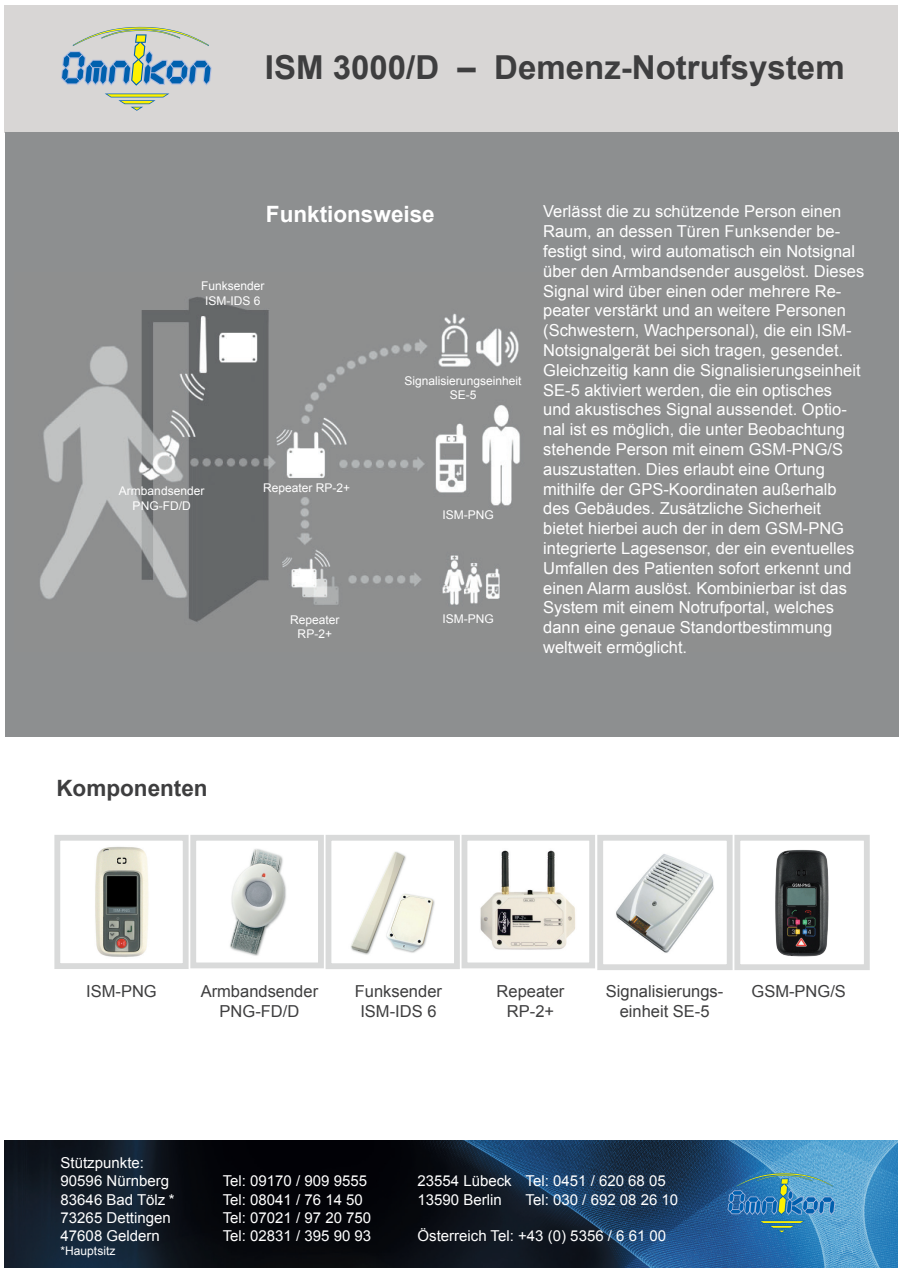
<style>
.page{position:relative;width:902px;height:1272px;background:#fff}
.page>*{position:absolute;margin:0;border:0;box-sizing:border-box;transform-origin:0 0}
.t1{font:700 33px "Arial";color:#3e3e3f}
.t2{font:700 22.5px "Arial";color:#fff}
.t3{font:700 22.5px "Arial";color:#3e3e3f}
.t4{font:16.5px/19.8px "Arial";color:#fff}
.t5{font:16.5px/19.8px "Arial";color:#3e3e3f;text-align:center}
.t6{font:15px/18px "Arial";color:#fff}
.t7{font:12px/14.4px "Arial";color:#fff;text-align:center}
</style>
<div class="page">
<img style="left:4px;top:1140px;width:893px;height:127px">
<svg style="left:727px;top:1172px;width:108px;height:42px;background:#488cb3"></svg>
<svg style="left:758px;top:1220px;width:47px;height:12px"></svg>
<div style="left:4px;top:5px;width:893px;height:128px;background:#d8d6d5"></div>
<svg style="left:61px;top:27px;width:151px;height:59px"></svg>
<svg style="left:105px;top:93px;width:64px;height:18px"></svg>
<img style="left:480px;top:850px;width:95px;height:100px">
<div style="left:461px;top:834px;width:134px;height:134px;border:6px solid #d9dada"></div>
<div style="left:5px;top:133px;width:893px;height:604px;background:#8d8f90"></div>
<img style="left:40px;top:297px;width:480px;height:325px">
<img style="left:95px;top:847px;width:54px;height:110px">
<div style="left:54px;top:834px;width:134px;height:135px;border:6px solid #d9dada"></div>
<img style="left:230px;top:849px;width:56px;height:107px">
<div style="left:190px;top:834px;width:134px;height:134px;border:6px solid #d9dada"></div>
<div style="left:325px;top:834px;width:135px;height:135px;border:6px solid #d9dada"></div>
<img style="left:616px;top:854px;width:98px;height:99px">
<div style="left:597px;top:834px;width:135px;height:136px;border:6px solid #d9dada"></div>
<img style="left:351px;top:851px;width:84px;height:104px">
<img style="left:775px;top:850px;width:54px;height:107px">
<div style="left:734px;top:834px;width:135px;height:136px;border:6px solid #d9dada"></div>
<h1 class="t1" style="left:265px;top:46px;width:581px">ISM 3000/D – Demenz-Notrufsystem</h1>
<h2 class="t2" style="left:266px;top:199px;width:170px">Funktionsweise</h2>
<p class="t7" style="left:201px;top:279px;width:65px">Funksender<br>ISM-IDS 6</p>
<p class="t7" style="left:119px;top:484px;width:87px">Armbandsender<br>PNG-FD/D</p>
<p class="t7" style="left:263px;top:481px;width:89px">Repeater RP-2+</p>
<p class="t7" style="left:404px;top:373px;width:118px">Signalisierungseinheit<br>SE-5</p>
<p class="t7" style="left:442px;top:507px;width:53px">ISM-PNG</p>
<p class="t7" style="left:290px;top:612px;width:51px">Repeater</p>
<p class="t7" style="left:442px;top:611px;width:53px">ISM-PNG</p>
<p class="t7" style="left:297px;top:626px;width:36px">RP-2+</p>
<p class="t4" style="left:543px;top:202px;width:322px">Verlässt die zu schützende Person einen Raum, an dessen Türen Funksender be&shy;festigt sind, wird automatisch ein Notsignal über den Armbandsender ausgelöst. Dieses Signal wird über einen oder mehrere Re&shy;peater verstärkt und an weitere Personen (Schwestern, Wachpersonal), die ein ISM-Notsignalgerät bei sich tragen, gesendet.<br>Gleichzeitig kann die Signalisierungseinheit SE-5 aktiviert werden, die ein optisches<br>und akustisches Signal aussendet. Optio&shy;nal ist es möglich, die unter Beobachtung stehende Person mit einem GSM-PNG/S auszustatten. Dies erlaubt eine Ortung mithilfe der GPS-Koordinaten außerhalb des Gebäudes. Zusätzliche Sicherheit bietet hierbei auch der in dem GSM-PNG integrierte Lagesensor, der ein eventuelles Umfallen des Patienten sofort erkennt und einen Alarm auslöst. Kombinierbar ist das System mit einem Notrufportal, welches dann eine genaue Standortbestimmung weltweit ermöglicht.</p>
<h2 class="t3" style="left:56px;top:773px;width:153px">Komponenten</h2>
<p class="t5" style="left:86px;top:981px;width:72px">ISM-PNG</p>
<p class="t5" style="left:355px;top:981px;width:89px">Funksender<br>ISM-IDS 6</p>
<p class="t5" style="left:496px;top:981px;width:69px">Repeater<br>RP-2+</p>
<p class="t5" style="left:606px;top:981px;width:119px">Signalisierungs&shy;einheit SE-5</p>
<p class="t5" style="left:201px;top:981px;width:119px">Armbandsender<br>PNG-FD/D</p>
<p class="t5" style="left:751px;top:981px;width:96px">GSM-PNG/S</p>
<p class="t6" style="left:61px;top:1154px;width:110px">Stützpunkte:<br>90596 Nürnberg</p>
<p class="t6" style="left:223px;top:1172px;width:146px">Tel: 09170 / 909 9555</p>
<p class="t6" style="left:61px;top:1190px;width:115px">83646 Bad Tölz *</p>
<p class="t6" style="left:223px;top:1190px;width:142px">Tel: 08041 / 76 14 50</p>
<p class="t6" style="left:61px;top:1208px;width:112px">73265 Dettingen</p>
<p class="t6" style="left:223px;top:1208px;width:150px">Tel: 07021 / 97 20 750</p>
<p class="t6" style="left:61px;top:1226px;width:101px">47608 Geldern</p>
<p class="t6" style="left:223px;top:1226px;width:150px">Tel: 02831 / 395 90 93</p>
<p class="t7" style="left:61px;top:1243px;width:56px">*Hauptsitz</p>
<p class="t6" style="left:417px;top:1172px;width:250px">23554 Lübeck Tel: 0451 / 620 68 05<br>13590 Berlin</p>
<p class="t6" style="left:525px;top:1190px;width:154px">Tel: 030 / 692 08 26 10</p>
<p class="t6" style="left:417px;top:1226px;width:250px">Österreich Tel: +43 (0) 5356 / 6 61 00</p>
</div>
